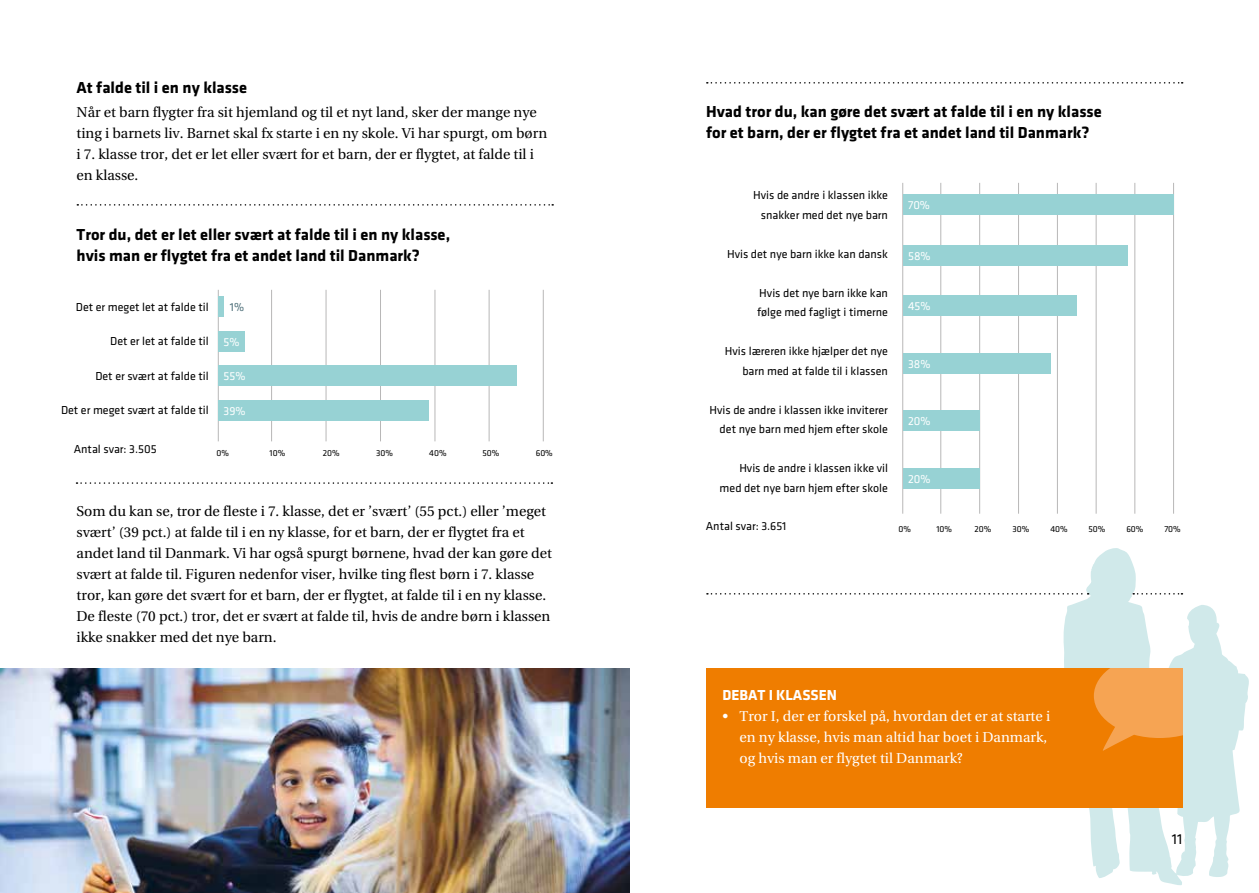
<style>
.page{position:relative;width:1259px;height:893px;background:#fff}
.page>*{position:absolute;margin:0;border:0;box-sizing:border-box;transform-origin:0 0}
.t1{font:700 16.5px/21px "Klavika";color:#000}
.t2{font:700 15px "Klavika";color:#fff}
.t3{font:15px "Klavika";color:#000}
.t4{font:14.25px/21px "Utopia";color:#000}
.t5{font:14.25px/21px "Utopia";color:#fff}
.t6{font:12px/19.5px "Klavika";color:#000;text-align:right}
.t7{font:12px "Klavika";color:#fff}
.t8{font:12px "Klavika";color:#4f707a}
.t9{font:9px "Klavika";color:#000}
</style>
<div class="page">
<svg style="left:1052px;top:548px;width:197px;height:337px"></svg>
<hr style="left:218px;top:290px;width:1px;height:151px;background:#b8b7b7">
<hr style="left:271px;top:290px;width:1px;height:151px;background:#b8b7b7">
<hr style="left:326px;top:290px;width:1px;height:151px;background:#b8b7b7">
<hr style="left:380px;top:290px;width:1px;height:151px;background:#b8b7b7">
<hr style="left:434px;top:290px;width:1px;height:151px;background:#b8b7b7">
<hr style="left:489px;top:290px;width:1px;height:151px;background:#b8b7b7">
<hr style="left:543px;top:290px;width:1px;height:151px;background:#b8b7b7">
<div style="left:218px;top:296px;width:6px;height:21px;background:#97d2d4"></div>
<div style="left:218px;top:331px;width:27px;height:21px;background:#97d2d4"></div>
<div style="left:218px;top:366px;width:299px;height:20px;background:#97d2d4"></div>
<div style="left:218px;top:400px;width:211px;height:21px;background:#97d2d4"></div>
<hr style="left:902px;top:183px;width:1px;height:331px;background:#b8b7b7">
<hr style="left:940px;top:183px;width:1px;height:331px;background:#b8b7b7">
<hr style="left:979px;top:183px;width:1px;height:331px;background:#b8b7b7">
<hr style="left:1018px;top:183px;width:1px;height:331px;background:#b8b7b7">
<hr style="left:1057px;top:183px;width:1px;height:331px;background:#b8b7b7">
<hr style="left:1095px;top:183px;width:1px;height:331px;background:#b8b7b7">
<hr style="left:1134px;top:183px;width:1px;height:331px;background:#b8b7b7">
<hr style="left:1173px;top:183px;width:1px;height:331px;background:#b8b7b7">
<div style="left:903px;top:194px;width:271px;height:21px;background:#97d2d4"></div>
<div style="left:903px;top:245px;width:224px;height:21px;background:#97d2d4"></div>
<div style="left:903px;top:295px;width:174px;height:21px;background:#97d2d4"></div>
<div style="left:903px;top:353px;width:147px;height:21px;background:#97d2d4"></div>
<div style="left:903px;top:410px;width:77px;height:21px;background:#97d2d4"></div>
<div style="left:903px;top:468px;width:77px;height:21px;background:#97d2d4"></div>
<svg style="left:76px;top:482px;width:476px;height:2px"></svg>
<svg style="left:707px;top:593px;width:381px;height:2px"></svg>
<svg style="left:1133px;top:593px;width:49px;height:2px"></svg>
<svg style="left:77px;top:204px;width:476px;height:2px"></svg>
<svg style="left:707px;top:82px;width:475px;height:2px"></svg>
<div style="left:706px;top:669px;width:476px;height:139px;background:#ef7d00"></div>
<svg style="left:1093px;top:669px;width:89px;height:82px"></svg>
<img style="left:0;top:669px;width:629px;height:224px">
<p class="t1" style="left:77px;top:77px;width:172px">At falde til i en ny klasse</p>
<p class="t4" style="left:77px;top:102px;width:472px">Når et barn flygter fra sit hjemland og til et nyt land, sker der mange nye ting i barnets liv. Barnet skal fx starte i en ny skole. Vi har spurgt, om børn i 7. klasse tror, det er let eller svært for et barn, der er flygtet, at falde til i en klasse.</p>
<p class="t1" style="left:77px;top:224px;width:375px">Tror du, det er let eller svært at falde til i en ny klasse, hvis man er flygtet fra et andet land til Danmark?</p>
<p class="t6" style="left:76px;top:297px;width:134px">Det er meget let at falde til</p>
<p class="t6" style="left:110px;top:332px;width:100px">Det er let at falde til</p>
<p class="t6" style="left:95px;top:366px;width:115px">Det er svært at falde til</p>
<p class="t6" style="left:61px;top:401px;width:149px">Det er meget svært at falde til</p>
<p class="t6" style="left:74px;top:440px;width:84px">Antal svar: 3.505</p>
<p class="t9" style="left:216px;top:448px;width:14px">0%</p>
<p class="t9" style="left:270px;top:448px;width:17px">10%</p>
<p class="t9" style="left:323px;top:448px;width:18px">20%</p>
<p class="t9" style="left:376px;top:448px;width:18px">30%</p>
<p class="t9" style="left:429px;top:448px;width:19px">40%</p>
<p class="t9" style="left:482px;top:448px;width:19px">50%</p>
<p class="t9" style="left:536px;top:448px;width:19px">60%</p>
<p class="t8" style="left:230px;top:300px;width:16px">1%</p>
<p class="t7" style="left:224px;top:335px;width:18px">5%</p>
<p class="t7" style="left:224px;top:370px;width:23px">55%</p>
<p class="t7" style="left:224px;top:405px;width:24px">39%</p>
<p class="t4" style="left:77px;top:501px;width:477px">Som du kan se, tror de fleste i 7. klasse, det er ’svært’ (55 pct.) eller ’meget svært’ (39 pct.) at falde til i en ny klasse, for et barn, der er flygtet fra et andet land til Danmark. Vi har også spurgt børnene, hvad der kan gøre det svært at falde til. Figuren nedenfor viser, hvilke ting flest børn i 7. klasse tror, kan gøre det svært for et barn, der er flygtet, at falde til i en ny klasse.<br>De fleste (70 pct.) tror, det er svært at falde til, hvis de andre børn i klassen ikke snakker med det nye barn.</p>
<p class="t1" style="left:706px;top:101px;width:397px">Hvad tror du, kan gøre det svært at falde til i en ny klasse for et barn, der er flygtet fra et andet land til Danmark?</p>
<p class="t6" style="left:753px;top:186px;width:136px">Hvis de andre i klassen ikke snakker med det nye barn</p>
<p class="t6" style="left:727px;top:244px;width:162px">Hvis det nye barn ikke kan dansk</p>
<p class="t6" style="left:757px;top:283px;width:132px;text-align:left">Hvis det nye barn ikke kan følge med fagligt i timerne</p>
<p class="t6" style="left:725px;top:342px;width:165px">Hvis læreren ikke hjælper det nye barn med at falde til i klassen</p>
<p class="t6" style="left:709px;top:400px;width:180px">Hvis de andre i klassen ikke inviterer det nye barn med hjem efter skole</p>
<p class="t6" style="left:719px;top:459px;width:170px">Hvis de andre i klassen ikke vil med det nye barn hjem efter skole</p>
<p class="t6" style="left:706px;top:516px;width:82px">Antal svar: 3.651</p>
<p class="t9" style="left:898px;top:524px;width:14px">0%</p>
<p class="t9" style="left:936px;top:524px;width:17px">10%</p>
<p class="t9" style="left:974px;top:524px;width:18px">20%</p>
<p class="t9" style="left:1012px;top:524px;width:18px">30%</p>
<p class="t9" style="left:1050px;top:524px;width:19px">40%</p>
<p class="t9" style="left:1088px;top:524px;width:19px">50%</p>
<p class="t9" style="left:1126px;top:524px;width:19px">60%</p>
<p class="t9" style="left:1164px;top:524px;width:18px">70%</p>
<p class="t7" style="left:908px;top:198px;width:23px">70%</p>
<p class="t7" style="left:908px;top:250px;width:24px">58%</p>
<p class="t7" style="left:908px;top:300px;width:24px">45%</p>
<p class="t7" style="left:908px;top:357px;width:24px">38%</p>
<p class="t7" style="left:908px;top:415px;width:24px">20%</p>
<p class="t7" style="left:908px;top:473px;width:24px">20%</p>
<p class="t2" style="left:722px;top:687px;width:116px">DEBAT I KLASSEN</p>
<p class="t5" style="left:739px;top:706px;width:312px;text-indent:-17px">• Tror I, der er forskel på, hvordan det er at starte i en ny klasse, hvis man altid har boet i Danmark, og hvis man er flygtet til Danmark?</p>
<p class="t3" style="left:1171px;top:831px;width:12px">11</p>
</div>
